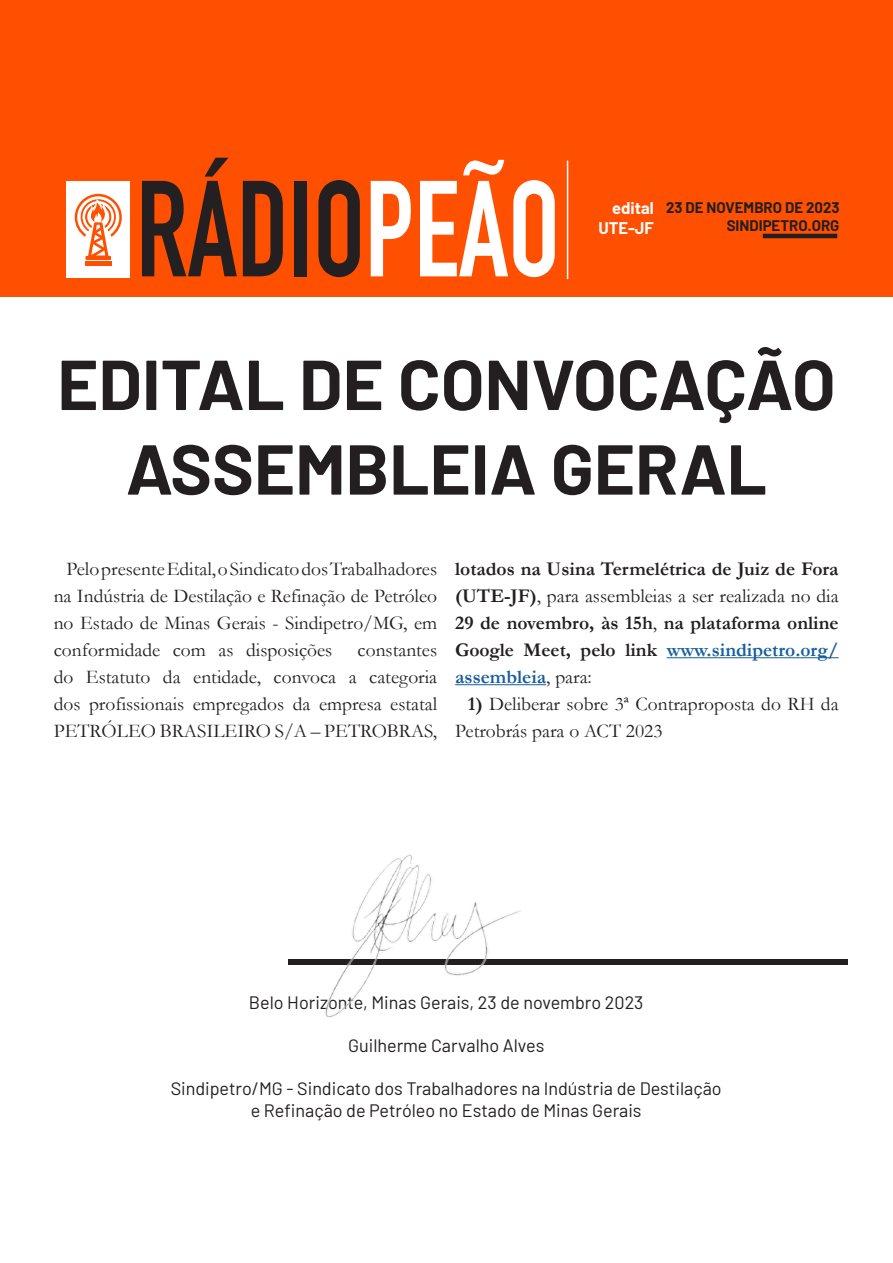
<style>
.page{position:relative;width:893px;height:1263px;background:#fff}
.page>*{position:absolute;margin:0;border:0;box-sizing:border-box;transform-origin:0 0}
.Titulo_30{font:700 70.5px/84.6px "Barlow";color:#231f20;text-align:center}
.texto_principal{font:19.5px/27px "Garamond";color:#231f20;text-align:justify}
.texto_principal-2{font:700 19.5px/27px "Garamond";color:#231f20;text-align:justify}
.t1{font:18px "Barlow";color:#231f20}
.t2{font:700 16.5px "Barlow";color:#fff}
.t3{font:700 15px "Barlow";color:#231f20}
.s1{font-weight:400}
.s2{color:#175d9e}
.s3{font-weight:700}
</style>
<div class="page">
<div style="left:0;top:0;width:893px;height:297px;background:#ff4f00"></div>
<hr style="left:667px;top:657px;width:172px;height:1px;background:#175d9e">
<hr style="left:455px;top:684px;width:91px;height:1px;background:#175d9e">
<div style="left:288px;top:959px;width:559px;height:6px;background:#231f20"></div>
<hr style="left:567px;top:161px;width:1px;height:118px;background:#fff">
<hr style="left:763px;top:234px;width:74px;height:4px;background:#231f20">
<div style="left:67px;top:181px;width:63px;height:97px;background:#fff"></div>
<svg style="left:142px;top:158px;width:95px;height:118px"></svg>
<svg style="left:243px;top:181px;width:40px;height:95px"></svg>
<div style="left:295px;top:181px;width:12px;height:95px;background:#241f21"></div>
<svg style="left:318px;top:180px;width:42px;height:97px"></svg>
<svg style="left:371px;top:181px;width:40px;height:95px"></svg>
<svg style="left:420px;top:160px;width:135px;height:117px"></svg>
<hr style="left:85px;top:261px;width:27px;height:4px;background:#ff4f00">
<svg style="left:75px;top:194px;width:47px;height:66px"></svg>
<img style="left:324px;top:854px;width:197px;height:163px">
<p class="t2" style="left:612px;top:196px;width:43px">edital</p>
<p class="t2" style="left:598px;top:216px;width:57px">UTE-JF</p>
<p class="t3" style="left:666px;top:196px;width:175px">23 DE NOVEMBRO DE 2023</p>
<p class="t3" style="left:727px;top:214px;width:114px">SINDIPETRO.ORG</p>
<p class="Titulo_30" style="left:57px;top:337px;width:780px">EDITAL DE CONVOCAÇÃO<br>ASSEMBLEIA GERAL</p>
<p class="texto_principal" style="left:54px;top:555px;width:385px;text-indent:13px">Pelo presente Edital, o Sindicato dos Trabalhadores na Indústria de Destilação e Refinação de Petróleo no Estado de Minas Gerais - Sindipetro/MG, em conformidade com as disposições</p>
<p class="texto_principal" style="left:54px;top:636px;width:385px;text-indent:304px">constantes do Estatuto da entidade, convoca a categoria dos profissionais empregados da empresa estatal PETRÓLEO BRASILEIRO S/A – PETROBRAS,</p>
<p class="texto_principal-2" style="left:455px;top:556px;width:385px">lotados na Usina Termelétrica de Juiz de Fora (UTE-JF)<span class="s1">, para assembleias a ser realizada no dia </span>29 de novembro, às 15h<span class="s1">,</span> na plataforma online Google Meet, pelo link <span class="s2">www.sindipetro.org/ assembleia</span><span class="s1">, para:</span></p>
<p class="texto_principal" style="left:455px;top:690px;width:385px;text-indent:13px"><span class="s3">1)</span> Deliberar sobre 3ª Contraproposta do RH da<br>Petrobrás para o ACT 2023</p>
<p class="t1" style="left:249px;top:989px;width:396px">Belo Horizonte, Minas Gerais, 23 de novembro 2023</p>
<p class="t1" style="left:348px;top:1032px;width:198px">Guilherme Carvalho Alves</p>
<p class="t1" style="left:171px;top:1075px;width:552px">Sindipetro/MG - Sindicato dos Trabalhadores na Indústria de Destilação</p>
<p class="t1" style="left:251px;top:1097px;width:392px">e Refinação de Petróleo no Estado de Minas Gerais</p>
</div>
